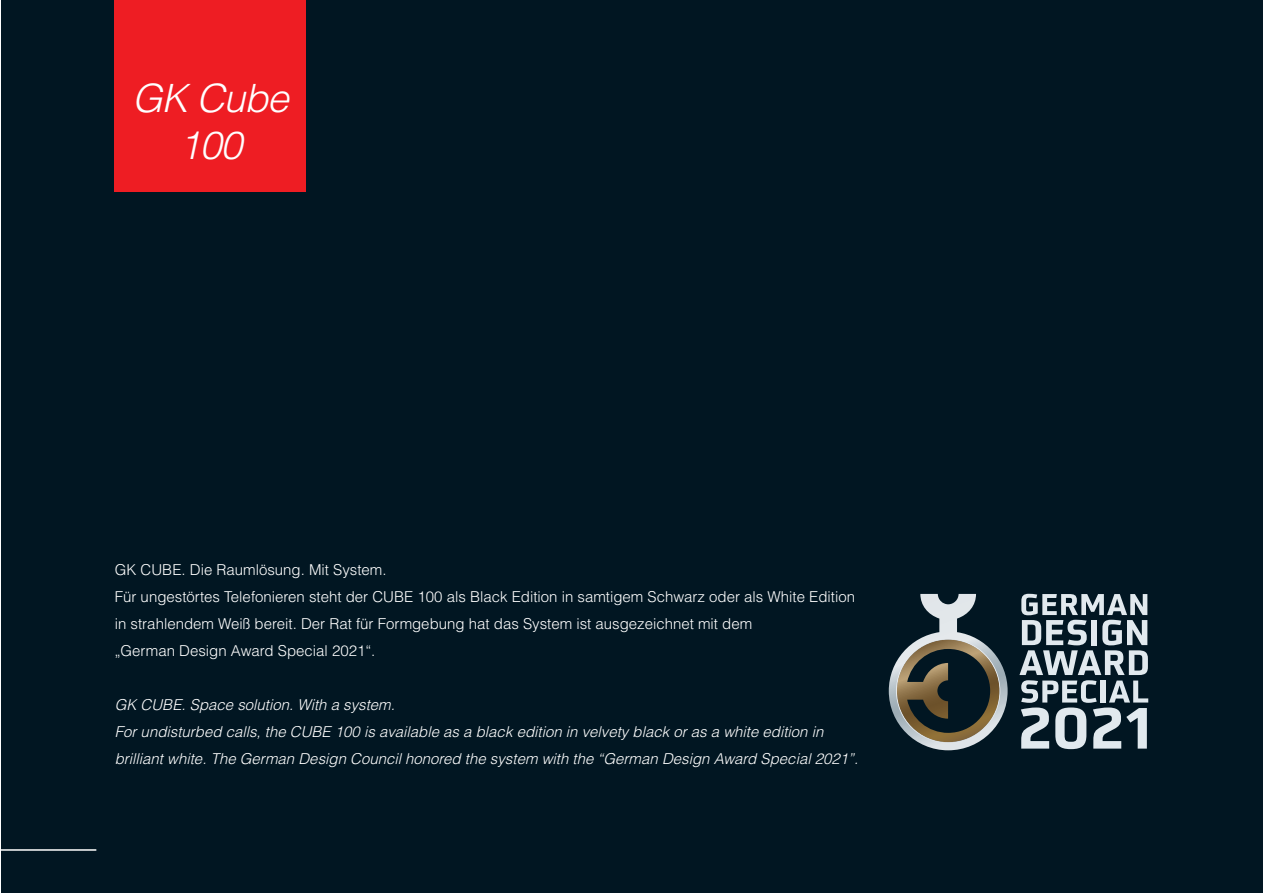
<style>
.page{position:relative;width:1263px;height:893px;background:#fff}
.page>*{position:absolute;margin:0;border:0;box-sizing:border-box;transform-origin:0 0}
.t1{font:italic 300 39px/46.8px "Helvetica LT";color:#fff;text-align:center}
.t2{font:300 15px/27px "Helvetica LT";color:#fff}
.t3{font:italic 300 15px/27px "Helvetica LT";color:#fff}
</style>
<div class="page">
<div style="left:1px;top:0;width:1261px;height:893px;background:#011622"></div>
<hr style="left:0;top:849px;width:96px;height:2px;background:#fff">
<div style="left:115px;top:0;width:191px;height:191px;background:#ee1d23"></div>
<svg style="left:1019px;top:594px;width:129px;height:155px"></svg>
<svg style="left:889px;top:594px;width:119px;height:156px"></svg>
<h1 class="t1" style="left:132px;top:74px;width:168px">GK Cube<br>100</h1>
<p class="t2" style="left:115px;top:556px;width:742px">GK CUBE. Die Raumlösung. Mit System.<br>Für ungestörtes Telefonieren steht der CUBE 100 als Black Edition in samtigem Schwarz oder als White Edition in strahlendem Weiß bereit. Der Rat für Formgebung hat das System ist ausgezeichnet mit dem<br>„German Design Award Special 2021“.</p>
<p class="t3" style="left:115px;top:691px;width:749px">GK CUBE. Space solution. With a system.<br>For undisturbed calls, the CUBE 100 is available as a black edition in velvety black or as a white edition in brilliant white. The German Design Council honored the system with the “German Design Award Special 2021”.</p>
</div>
